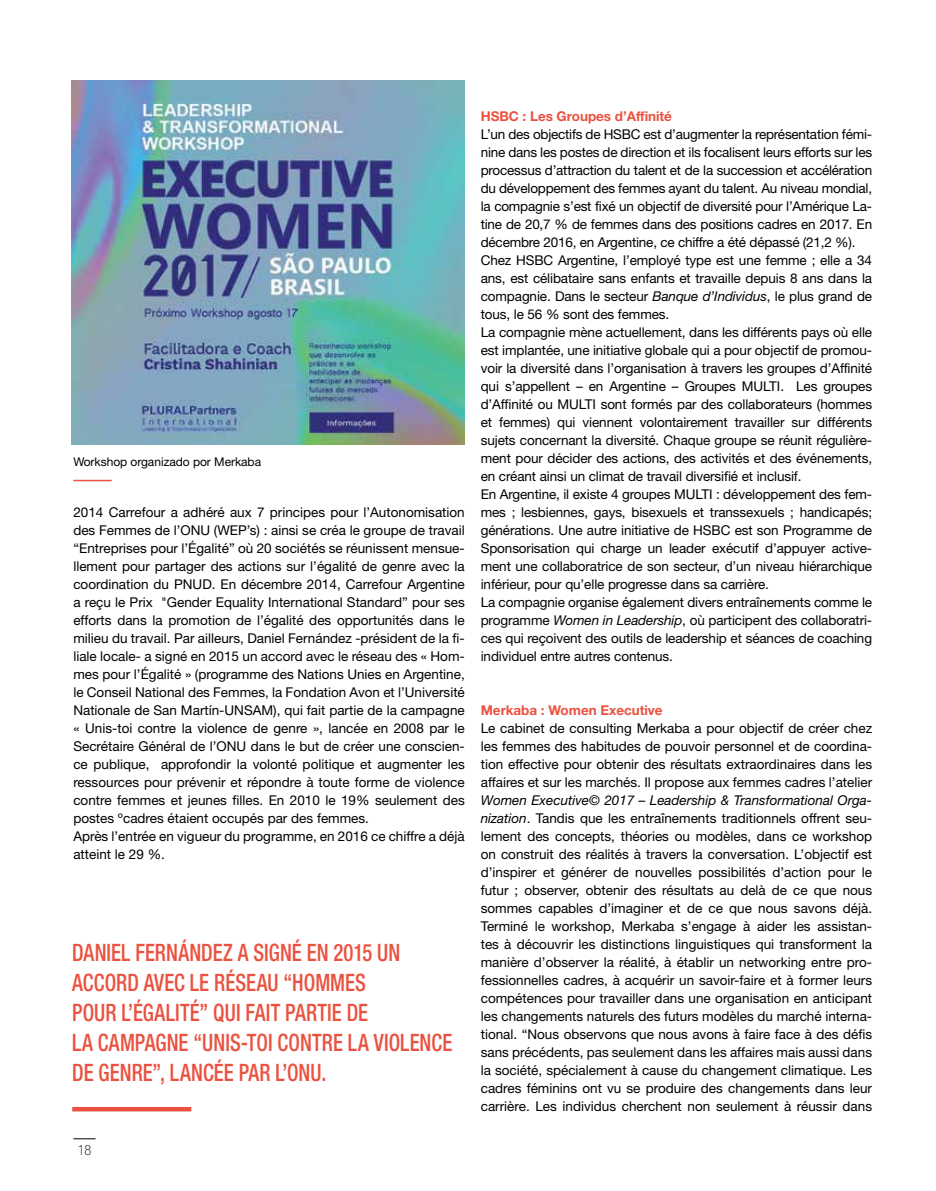
<style>
.page{position:relative;width:936px;height:1191px;background:#fff}
.page>*{position:absolute;margin:0;border:0;box-sizing:border-box;transform-origin:0 0}
.t1{font:500 condensed 24px/30px "Helvetica Neue LT Std";letter-spacing:.005em;color:#eb513f;scale:.86 1}
.t2{font:100 condensed 14.25px "Helvetica Neue LT Std";color:#000}
.t3{font:13.5px/18px "Helvetica Neue LT Std";letter-spacing:-.01em;color:#000}
.t4{font:700 13.5px "Helvetica Neue LT Std";letter-spacing:-.005em;color:#eb513f}
.t5{font:12px "Helvetica Neue LT Std";letter-spacing:-.005em;color:#000}
.s1{font-style:italic}
</style>
<div class="page">
<svg style="left:73px;top:1138px;width:22px;height:1px"></svg>
<img style="left:71px;top:81px;width:393px;height:363px">
<hr style="left:72px;top:1107px;width:119px;height:4px;background:#eb513f">
<hr style="left:73px;top:480px;width:39px;height:1px;background:#eb513f">
<p class="t5" style="left:73px;top:455px;width:189px">Workshop organizado por Merkaba</p>
<p class="t3" style="left:73px;top:503px;width:393px">2014 Carrefour a adhéré aux 7 principes pour l’Autonomisation des Femmes de l’ONU (WEP’s) : ainsi se créa le groupe de travail “Entreprises pour l’Égalité” où 20 sociétés se réunissent mensue&shy;llement pour partager des actions sur l’égalité de genre avec la coordination du PNUD. En décembre 2014, Carrefour Argentine a reçu le Prix "Gender Equality International Standard” pour ses efforts dans la promotion de l’égalité des opportunités dans le milieu du travail. Par ailleurs, Daniel Fernández -président de la fi&shy;liale locale- a signé en 2015 un accord avec le réseau des « Hom&shy;mes pour l’Égalité » (programme des Nations Unies en Argentine, le Conseil National des Femmes, la Fondation Avon et l’Université Nationale de San Martín-UNSAM), qui fait partie de la campagne « Unis-toi contre la violence de genre », lancée en 2008 par le Secrétaire Général de l’ONU dans le but de créer une conscien&shy;ce publique, approfondir la volonté politique et augmenter les ressources pour prévenir et répondre à toute forme de violence contre femmes et jeunes filles. En 2010 le 19% seulement des postes ºcadres étaient occupés par des femmes.<br>Après l’entrée en vigueur du programme, en 2016 ce chiffre a déjà atteint le 29 %.</p>
<h1 class="t1" style="left:72px;top:937px;width:443px">DANIEL FERNÁNDEZ A SIGNÉ EN 2015 UN ACCORD AVEC LE RÉSEAU “HOMMES<br>POUR L’ÉGALITÉ” QUI FAIT PARTIE DE<br>LA CAMPAGNE “UNIS-TOI CONTRE LA VIOLENCE DE GENRE”, LANCÉE PAR L’ONU.</h1>
<p class="t2" style="left:78px;top:1142px;width:15px">18</p>
<p class="t4" style="left:480px;top:108px;width:193px">HSBC : Les Groupes d’Affinité</p>
<p class="t3" style="left:480px;top:125px;width:393px">L’un des objectifs de HSBC est d’augmenter la représentation fémi&shy;nine dans les postes de direction et ils focalisent leurs efforts sur les processus d’attraction du talent et de la succession et accélération du développement des femmes ayant du talent. Au niveau mondial, la compagnie s’est fixé un objectif de diversité pour l’Amérique La&shy;tine de 20,7 % de femmes dans des positions cadres en 2017. En décembre 2016, en Argentine, ce chiffre a été dépassé (21,2 %).<br>Chez HSBC Argentine, l’employé type est une femme ; elle a 34 ans, est célibataire sans enfants et travaille depuis 8 ans dans la compagnie. Dans le secteur <span class="s1">Banque d’Individus</span>, le plus grand de tous, le 56 % sont des femmes.<br>La compagnie mène actuellement, dans les différents pays où elle est implantée, une initiative globale qui a pour objectif de promou&shy;voir la diversité dans l’organisation à travers les groupes d’Affinité qui s’appellent – en Argentine – Groupes MULTI. Les groupes d’Affinité ou MULTI sont formés par des collaborateurs (hommes et femmes) qui viennent volontairement travailler sur différents sujets concernant la diversité. Chaque groupe se réunit régulière&shy;ment pour décider des actions, des activités et des événements, en créant ainsi un climat de travail diversifié et inclusif.<br>En Argentine, il existe 4 groupes MULTI : développement des fem&shy;mes ; lesbiennes, gays, bisexuels et transsexuels ; handicapés; générations. Une autre initiative de HSBC est son Programme de Sponsorisation qui charge un leader exécutif d’appuyer active&shy;ment une collaboratrice de son secteur, d’un niveau hiérarchique inférieur, pour qu’elle progresse dans sa carrière.<br>La compagnie organise également divers entraînements comme le programme <span class="s1">Women in Leadership</span>, où participent des collaboratri&shy;ces qui reçoivent des outils de leadership et séances de coaching individuel entre autres contenus.</p>
<p class="t4" style="left:480px;top:702px;width:183px">Merkaba : Women Executive</p>
<p class="t3" style="left:480px;top:719px;width:393px;text-align:justify">Le cabinet de consulting Merkaba a pour objectif de créer chez les femmes des habitudes de pouvoir personnel et de coordina&shy;tion effective pour obtenir des résultats extraordinaires dans les affaires et sur les marchés. Il propose aux femmes cadres l’atelier</p>
<p class="t3" style="left:480px;top:791px;width:393px;text-align:justify"><span class="s1">Women Executive© 2017 – Leadership &amp; Transformational Orga&shy;nization</span>. Tandis que les entraînements traditionnels offrent seu&shy;lement des concepts, théories ou modèles, dans ce workshop on construit des réalités à travers la conversation. L’objectif est d’inspirer et générer de nouvelles possibilités d’action pour le futur ; observer, obtenir des résultats au delà de ce que nous sommes capables d’imaginer et de ce que nous savons déjà.<br>Terminé le workshop, Merkaba s’engage à aider les assistan&shy;tes à découvrir les distinctions linguistiques qui transforment la manière d’observer la réalité, à établir un networking entre pro&shy;fessionnelles cadres, à acquérir un savoir-faire et à former leurs compétences pour travailler dans une organisation en anticipant les changements naturels des futurs modèles du marché interna&shy;tional. “Nous observons que nous avons à faire face à des défis sans précédents, pas seulement dans les affaires mais aussi dans la société, spécialement à cause du changement climatique. Les cadres féminins ont vu se produire des changements dans leur carrière. Les individus cherchent non seulement à réussir dans</p>
</div>
